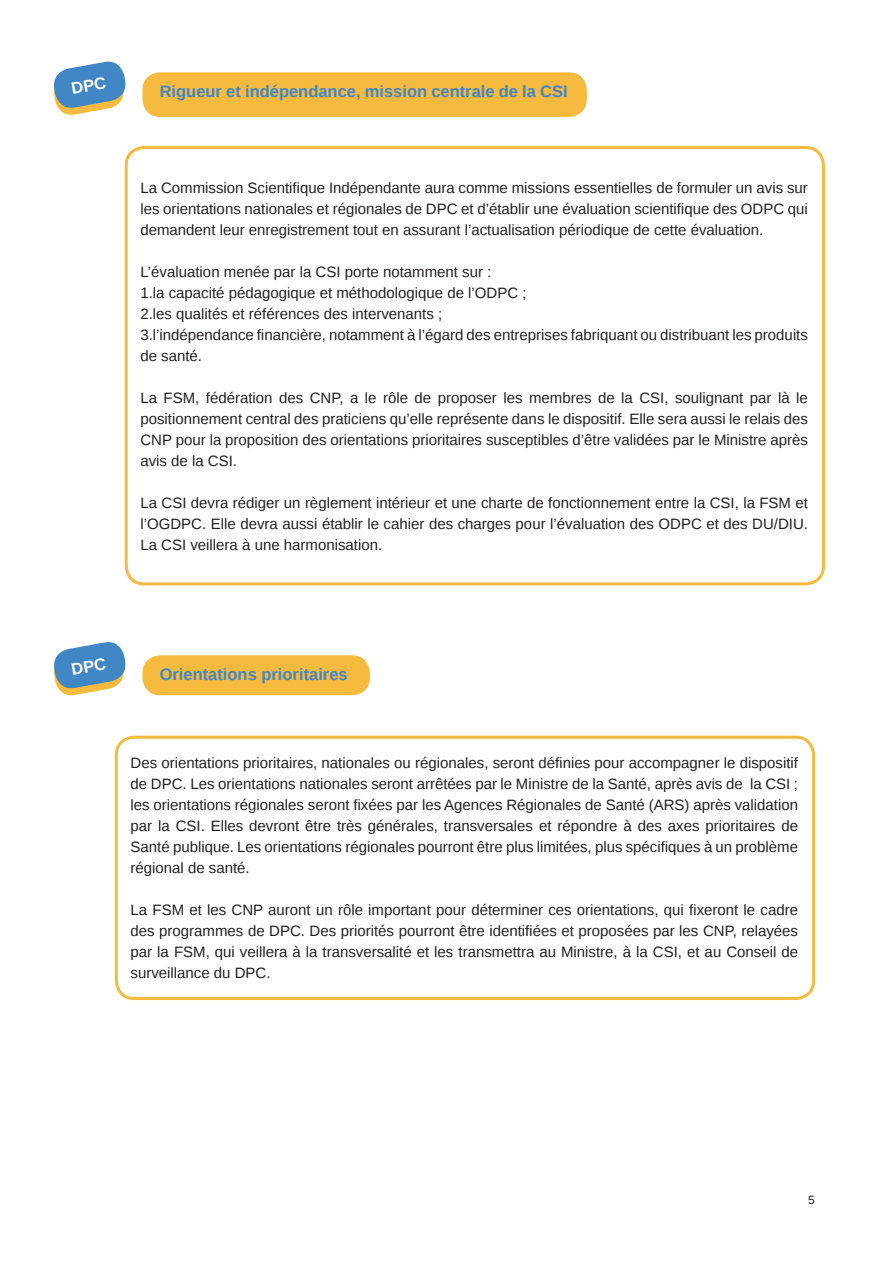
<style>
.page{position:relative;width:893px;height:1263px;background:#fff}
.page>*{position:absolute;margin:0;border:0;box-sizing:border-box;transform-origin:0 0}
.t1{font:700 16.5px "Liberation Sans";color:#4186c5}
.t2{font:15px/21px "Liberation Sans";color:#231f20;text-align:justify}
.t3{font:12px "Liberation Sans";color:#231f20}
</style>
<div class="page">
<div style="left:115px;top:736px;width:700px;height:264px;border:3px solid #f6ba3e;border-radius:18px"></div>
<div style="left:142px;top:655px;width:228px;height:40px;background:#f6ba3e;border-radius:18px"></div>
<div style="left:142px;top:72px;width:445px;height:45px;background:#f6ba3e;border-radius:18px"></div>
<div style="left:125px;top:146px;width:700px;height:439px;border:3px solid #f6ba3e;border-radius:18px"></div>
<svg style="left:54px;top:61px;width:72px;height:54px"></svg>
<svg style="left:54px;top:642px;width:72px;height:54px"></svg>
<p class="t1" style="left:160px;top:80px;width:410px">Rigueur et indépendance, mission centrale de la CSI</p>
<p class="t2" style="left:140px;top:178px;width:669px">La Commission Scientifique Indépendante aura comme missions essentielles de formuler un avis sur les orientations nationales et régionales de DPC et d’établir une évaluation scientifique des ODPC qui demandent leur enregistrement tout en assurant l’actualisation périodique de cette évaluation.</p>
<p class="t2" style="left:140px;top:262px;width:352px">L’évaluation menée par la CSI porte notamment sur :</p>
<p class="t2" style="left:140px;top:283px;width:388px">1.la capacité pédagogique et méthodologique de l’ODPC ;</p>
<p class="t2" style="left:140px;top:304px;width:303px">2.les qualités et références des intervenants ;</p>
<p class="t2" style="left:140px;top:325px;width:669px">3.l’indépendance financière, notamment à l’égard des entreprises fabriquant ou distribuant les produits de santé .</p>
<p class="t2" style="left:140px;top:388px;width:669px">La FSM, fédération des CNP, a le rôle de proposer les membres de la CSI, soulignant par là le positionnement central des praticiens qu’elle représente dans le dispositif. Elle sera aussi le relais des CNP pour la proposition des orientations prioritaires susceptibles d’être validées par le Ministre après avis de la CSI.</p>
<p class="t2" style="left:140px;top:493px;width:669px">La CSI devra rédiger un règlement intérieur et une charte de fonctionnement entre la CSI, la FSM et l’OGDPC. Elle devra aussi établir le cahier des charges pour l’évaluation des ODPC et des DU/DIU.<br>La CSI veillera à une harmonisation.</p>
<p class="t1" style="left:160px;top:663px;width:189px">Orientations prioritaires</p>
<p class="t2" style="left:131px;top:753px;width:669px">Des orientations prioritaires, nationales ou régionales, seront définies pour accompagner le dispositif de DPC. Les orientations nationales seront arrêtées par le Ministre de la Santé, après avis de la CSI ; les orientations régionales seront fixées par les Agences Régionales de Santé (ARS) après validation par la CSI. Elles devront être très générales, transversales et répondre à des axes prioritaires de Santé publique. Les orientations régionales pourront être plus limitées, plus spécifiques à un problème régional de santé.</p>
<p class="t2" style="left:131px;top:900px;width:669px">La FSM et les CNP auront un rôle important pour déterminer ces orientations, qui fixeront le cadre des programmes de DPC. Des priorités pourront être identifiées et proposées par les CNP, relayées par la FSM, qui veillera à la transversalité et les transmettra au Ministre, à la CSI, et au Conseil de surveillance du DPC.</p>
<p class="t3" style="left:808px;top:1192px;width:8px">5</p>
</div>
